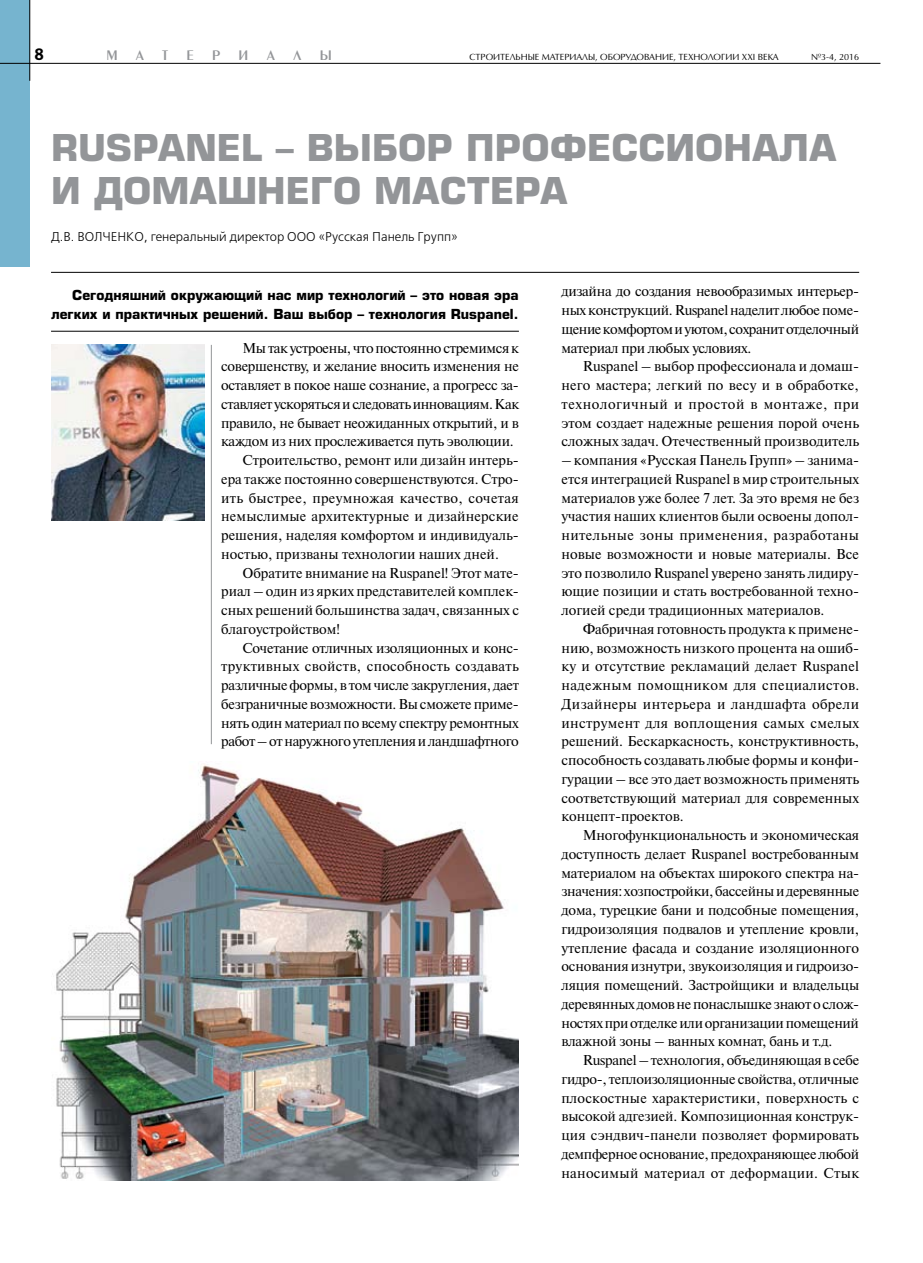
<style>
.page{position:relative;width:923px;height:1263px;background:#fff}
.page>*{position:absolute;margin:0;border:0;box-sizing:border-box;transform-origin:0 0}
.t1{font:700 36px/43.2px "Europe";color:#939598}
.t2{font:14.55px "Penta Demi";color:#939598}
.t3{font:14.25px/18.8px "Newton C";letter-spacing:-.005em;color:#000;text-align:justify}
.t4{font:14.25px "Newton C";letter-spacing:-.025em;color:#000}
.t5{font:14.25px "Newton C";letter-spacing:.02em;color:#000}
.t6{font:14.25px "Newton C";letter-spacing:-.03em;color:#000}
.t7{font:700 13.5px/19.5px "Europe";color:#000;text-align:right}
.t8{font:12.75px "Free Set C";color:#000}
.t9{font:9px "AG Opus";color:#000}
</style>
<div class="page">
<div style="left:0;top:0;width:30px;height:267px;background:#76b4cf"></div>
<hr style="left:51px;top:272px;width:808px;height:1px;background:#000">
<hr style="left:51px;top:331px;width:468px;height:1px;background:#000">
<hr style="left:211px;top:345px;width:1px;height:399px;background:#939598">
<img style="left:56px;top:764px;width:463px;height:416px">
<img style="left:51px;top:344px;width:153px;height:177px">
<hr style="left:29px;top:0;width:1px;height:81px;background:#000">
<hr style="left:0;top:63px;width:880px;height:1px;background:#000">
<p class="t2" style="left:106px;top:48px;width:13px">М</p>
<p class="t2" style="left:136px;top:48px;width:34px">А Т</p>
<p class="t2" style="left:186px;top:48px;width:9px">Е</p>
<p class="t2" style="left:212px;top:48px;width:9px">Р</p>
<p class="t2" style="left:238px;top:48px;width:11px">И</p>
<p class="t2" style="left:267px;top:48px;width:10px">А</p>
<p class="t2" style="left:293px;top:48px;width:9px">Л</p>
<p class="t2" style="left:320px;top:48px;width:14px">Ы</p>
<p class="t9" style="left:469px;top:51px;width:311px">СТРОИТЕЛЬНЫЕ МАТЕРИАЛЫ, ОБОРУДОВАНИЕ, ТЕХНОЛОГИИ XXI ВЕКА</p>
<p class="t9" style="left:811px;top:51px;width:50px">№3-4, 2016</p>
<h1 class="t1" style="left:51px;top:126px;width:787px">RUSPANEL – ВЫБОР ПРОФЕССИОНАЛА<br>И ДОМАШНЕГО МАСТЕРА</h1>
<p class="t8" style="left:51px;top:229px;width:408px">Д.В. ВОЛЧЕНКО, генеральный директор ООО «Русская Панель Групп»</p>
<p class="t7" style="left:51px;top:285px;width:469px">Сегодняшний окружающий нас мир технологий – это новая эра легких и практичных решений. Ваш выбор – технология Ruspanel.</p>
<p class="t4" style="left:242px;top:340px;width:278px">Мы так устроены, что постоянно стремимся к</p>
<p class="t3" style="left:221px;top:357px;width:299px">совершенству, и желание вносить изменения не</p>
<p class="t3" style="left:221px;top:376px;width:299px">оставляет в покое наше сознание, а прогресс за-</p>
<p class="t6" style="left:221px;top:396px;width:299px">ставляет ускоряться и следовать инновациям. Как</p>
<p class="t3" style="left:221px;top:413px;width:299px">правило, не бывает неожиданных открытий, и в</p>
<p class="t3" style="left:221px;top:432px;width:294px">каждом из них прослеживается путь эволюции.</p>
<p class="t3" style="left:242px;top:451px;width:278px">Строительство, ремонт или дизайн интерь-</p>
<p class="t3" style="left:221px;top:470px;width:299px">ера также постоянно совершенствуются. Стро-</p>
<p class="t5" style="left:221px;top:490px;width:299px">ить быстрее, преумножая качество, сочетая</p>
<p class="t3" style="left:221px;top:507px;width:299px">немыслимые архитектурные и дизайнерские</p>
<p class="t3" style="left:221px;top:526px;width:299px">решения, наделяя комфортом и индивидуаль-</p>
<p class="t3" style="left:221px;top:545px;width:279px">ностью, призваны технологии наших дней.</p>
<p class="t3" style="left:242px;top:563px;width:278px">Обратите внимание на Ruspanel! Этот мате-</p>
<p class="t3" style="left:221px;top:582px;width:299px">риал – один из ярких представителей комплек-</p>
<p class="t3" style="left:221px;top:601px;width:299px">сных решений большинства задач, связанных с</p>
<p class="t3" style="left:221px;top:620px;width:120px">благоустройством!</p>
<p class="t3" style="left:242px;top:638px;width:278px">Сочетание отличных изоляционных и конс-</p>
<p class="t5" style="left:221px;top:659px;width:299px">труктивных свойств, способность создавать</p>
<p class="t3" style="left:221px;top:676px;width:299px">различные формы, в том числе закругления, дает</p>
<p class="t3" style="left:221px;top:695px;width:299px">безграничные возможности. Вы сможете приме-</p>
<p class="t3" style="left:221px;top:713px;width:299px">нять один материал по всему спектру ремонтных</p>
<p class="t4" style="left:221px;top:734px;width:299px">работ – от наружного утепления и ландшафтного</p>
<p class="t3" style="left:561px;top:282px;width:299px">дизайна до создания невообразимых интерьер&shy;ных конструкций. Ruspanel наделит любое поме&shy;щение комфортом и уютом, сохранит отделочный материал при любых условиях.</p>
<p class="t3" style="left:561px;top:357px;width:299px;text-indent:21px">Ruspanel – выбор профессионала и домаш&shy;него мастера; легкий по весу и в обработке, технологичный и простой в монтаже, при этом создает надежные решения порой очень сложных задач. Отечественный производитель</p>
<p class="t3" style="left:561px;top:451px;width:299px">– компания «Русская Панель Групп» – занима&shy;ется интеграцией Ruspanel в мир строительных материалов уже более 7 лет. За это время не без участия наших клиентов были освоены допол&shy;нительные зоны применения, разработаны новые возможности и новые материалы. Все это позволило Ruspanel уверено занять лидиру&shy;ющие позиции и стать востребованной техно&shy;логией среди традиционных материалов.</p>
<p class="t3" style="left:561px;top:620px;width:299px;text-indent:21px">Фабричная готовность продукта к примене&shy;нию, возможность низкого процента на ошиб&shy;ку и отсутствие рекламаций делает Ruspanel надежным помощником для специалистов.<br>Дизайнеры интерьера и ландшафта обрели инструмент для воплощения самых смелых решений. Бескаркасность, конструктивность, способность создавать любые формы и конфи&shy;гурации – все это дает возможность применять соответствующий материал для современных концепт-проектов.</p>
<p class="t3" style="left:561px;top:826px;width:299px;text-indent:21px">Многофункциональность и экономическая доступность делает Ruspanel востребованным материалом на объектах широкого спектра на&shy;значения: хозпостройки, бассейны и деревянные дома, турецкие бани и подсобные помещения, гидроизоляция подвалов и утепление кровли, утепление фасада и создание изоляционного основания изнутри, звукоизоляция и гидроизо&shy;ляция помещений. Застройщики и владельцы деревянных домов не понаслышке знают о слож&shy;ностях при отделке или организации помещений влажной зоны – ванных комнат, бань и т.д.</p>
<p class="t3" style="left:561px;top:1051px;width:299px;text-indent:21px">Ruspanel – технология, объединяющая в себе гидро-, теплоизоляционные свойства, отличные плоскостные характеристики, поверхность с высокой адгезией. Композиционная конструк&shy;ция сэндвич-панели позволяет формировать демпферное основание, предохраняющее любой наносимый материал от деформации. Стык</p>
</div>
